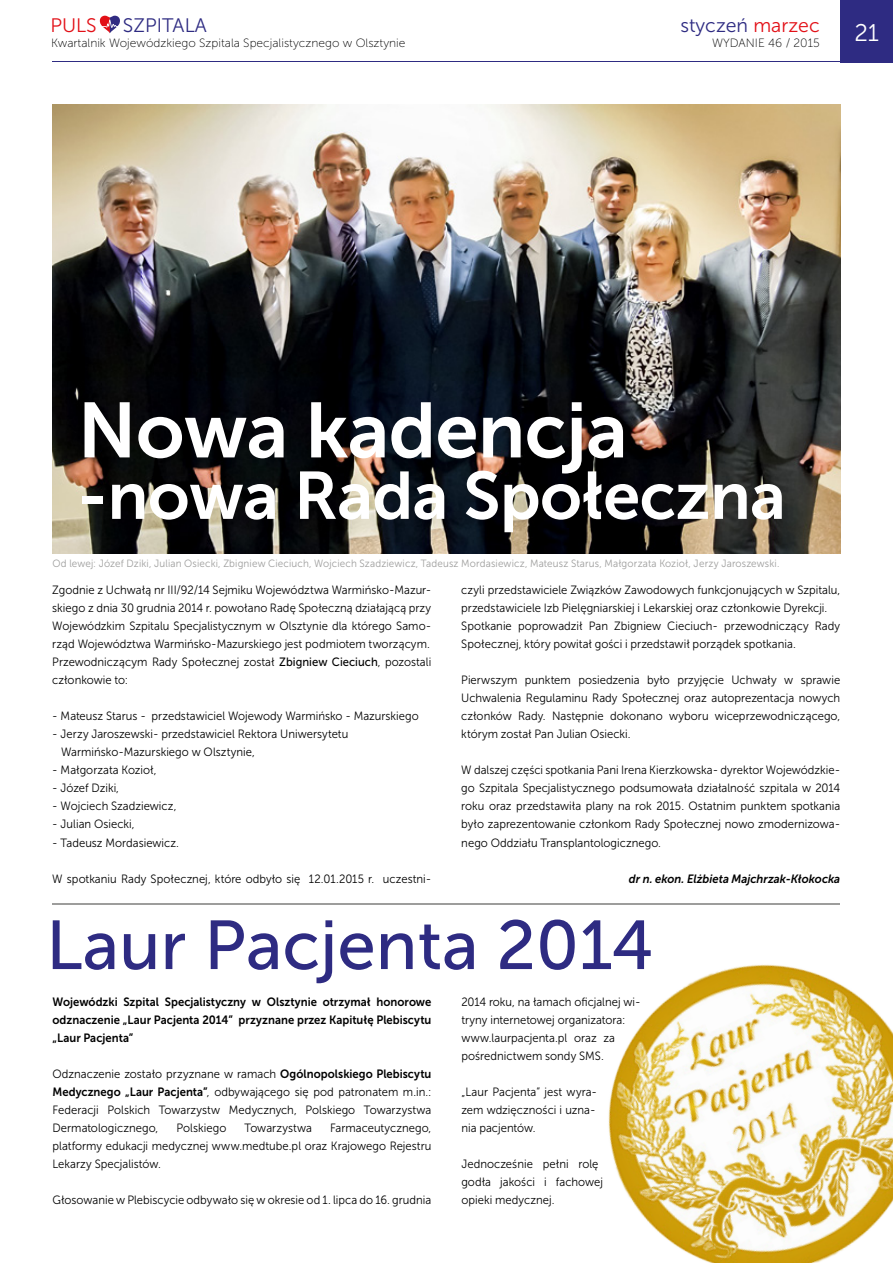
<style>
.page{position:relative;width:893px;height:1263px;background:#fff}
.page>*{position:absolute;margin:0;border:0;box-sizing:border-box;transform-origin:0 0}
.t1{font:77.7px "Museo Sans 700";letter-spacing:-.01em;color:#fff}
.t2{font:69px "Museo Sans 500";color:#2e2b82}
.t3{font:66.9px "Museo Sans 700";letter-spacing:-.01em;color:#fff}
.t4{font:24px "Museo Sans 300";color:#fff}
.t5{font:19.5px "Museo Sans 300";color:#2e2b82}
.t6{font:19.5px "Museo Sans 300";color:#e21017}
.t7{font:12px/18px "Museo Sans 300";color:#000;text-align:justify;scale:.94 1}
.t8{font:12px/18px "Museo Sans 700";color:#000;text-align:justify;scale:.94 1}
.t9{font:12px "Museo Sans 100";color:#000}
.t10{font:italic 12px "Museo Sans 700";color:#000;scale:.94 1}
.t11{font:10.5px "Museo Sans 300";letter-spacing:.015em;color:#9d9d9c;scale:.94 1}
.s1{color:#e21017}
.s2{font-family:"Museo Sans 500"}
.s3{font-family:"Museo Sans 700"}
</style>
<div class="page">
<div style="left:840px;top:0;width:53px;height:62px;background:#2e2b82"></div>
<hr style="left:52px;top:61px;width:841px;height:1px;background:#2e2b82">
<svg style="left:100px;top:16px;width:20px;height:17px"></svg>
<img style="left:53px;top:105px;width:787px;height:449px">
<hr style="left:52px;top:903px;width:788px;height:1px;background:#9d9d9c">
<img style="left:608px;top:964px;width:285px;height:299px">
<h3 class="t6" style="left:50px;top:14px;width:48px">PULS</h3>
<h3 class="t5" style="left:123px;top:14px;width:85px">SZPITALA</h3>
<p class="t9" style="left:51px;top:36px;width:356px">Kwartalnik Wojewódzkiego Szpitala Specjalistycznego w Olsztynie</p>
<h3 class="t5" style="left:680px;top:14px;width:141px">styczeń <span class="s1">marzec</span></h3>
<p class="t9" style="left:712px;top:36px;width:109px">WYDANIE 46 / 2015</p>
<h3 class="t4" style="left:854px;top:19px;width:26px">21</h3>
<h1 class="t1" style="left:78px;top:387px;width:552px">Nowa kadencja</h1>
<h3 class="t3" style="left:78px;top:458px;width:710px">-nowa Rada Społeczna</h3>
<p class="t11" style="left:53px;top:558px;width:775px">Od lewej: Józef Dziki, Julian Osiecki, Zbigniew Cieciuch, Wojciech Szadziewicz, Tadeusz Mordasiewicz, Mateusz Starus, Małgorzata Kozioł, Jerzy Jaroszewski.</p>
<p class="t7" style="left:52px;top:581px;width:405px">Zgodnie z Uchwałą nr III/92/14 Sejmiku Województwa Warmińsko-Mazur&shy;skiego z dnia 30 grudnia 2014 r. powołano Radę Społeczną działającą przy Wojewódzkim Szpitalu Specjalistycznym w Olsztynie dla którego Samo&shy;rząd Województwa Warmińsko-Mazurskiego jest podmiotem tworzącym.<br>Przewodniczącym Rady Społecznej został <span class="s2">Zbigniew Cieciuch</span>, pozostali członkowie to:</p>
<p class="t7" style="left:52px;top:707px;width:391px">- Mateusz Starus - przedstawiciel Wojewody Warmińsko - Mazurskiego</p>
<p class="t7" style="left:61px;top:725px;width:307px;text-indent:-9px">- Jerzy Jaroszewski- przedstawiciel Rektora Uniwersytetu<br>Warmińsko-Mazurskiego w Olsztynie,</p>
<p class="t7" style="left:52px;top:761px;width:113px">- Małgorzata Kozioł,</p>
<p class="t7" style="left:52px;top:779px;width:73px">- Józef Dziki,</p>
<p class="t7" style="left:52px;top:797px;width:134px">- Wojciech Szadziewicz,</p>
<p class="t7" style="left:52px;top:815px;width:89px">- Julian Osiecki,</p>
<p class="t7" style="left:52px;top:833px;width:136px">- Tadeusz Mordasiewicz.</p>
<p class="t7" style="left:52px;top:869px;width:405px">W spotkaniu Rady Społecznej, które odbyło się 12.01.2015 r. uczestni-</p>
<p class="t7" style="left:461px;top:581px;width:405px;text-align:left">czyli przedstawiciele Związków Zawodowych funkcjonujących w Szpitalu, przedstawiciele Izb Pielęgniarskiej i Lekarskiej oraz członkowie Dyrekcji.<br>Spotkanie poprowadził Pan Zbigniew Cieciuch- przewodniczący Rady Społecznej, który powitał gości i przedstawił porządek spotkania.</p>
<p class="t7" style="left:461px;top:671px;width:405px">Pierwszym punktem posiedzenia było przyjęcie Uchwały w sprawie Uchwalenia Regulaminu Rady Społecznej oraz autoprezentacja nowych członków Rady. Następnie dokonano wyboru wiceprzewodniczącego, którym został Pan Julian Osiecki.</p>
<p class="t7" style="left:461px;top:761px;width:405px">W dalszej części spotkania Pani Irena Kierzkowska- dyrektor Wojewódzkie&shy;go Szpitala Specjalistycznego podsumowała działalność szpitala w 2014 roku oraz przedstawiła plany na rok 2015. Ostatnim punktem spotkania było zaprezentowanie członkom Rady Społecznej nowo zmodernizowa&shy;nego Oddziału Transplantologicznego.</p>
<p class="t10" style="left:629px;top:872px;width:226px">dr n. ekon. Elżbieta Majchrzak-Kłokocka</p>
<h2 class="t2" style="left:46px;top:907px;width:609px">Laur Pacjenta 2014</h2>
<p class="t8" style="left:53px;top:993px;width:405px">Wojewódzki Szpital Specjalistyczny w Olsztynie otrzymał honorowe odznaczenie „Laur Pacjenta 2014” przyznane przez Kapitułę Plebiscytu „Laur Pacjenta”</p>
<p class="t7" style="left:53px;top:1065px;width:405px">Odznaczenie zostało przyznane w ramach <span class="s3">Ogólnopolskiego Plebiscytu Medycznego „Laur Pacjenta”</span>, odbywającego się pod patronatem m.in.:<br>Federacji Polskich Towarzystw Medycznych, Polskiego Towarzystwa Dermatologicznego,</p>
<p class="t7" style="left:53px;top:1119px;width:405px;text-indent:278px">Farmaceutycznego, platformy edukacji medycznej www.medtube.pl oraz Krajowego Rejestru Lekarzy Specjalistów.</p>
<p class="t7" style="left:53px;top:1191px;width:404px">Głosowanie w Plebiscycie odbywało się w okresie od 1. lipca do 16. grudnia</p>
<p class="t7" style="left:176px;top:1119px;width:55px">Polskiego</p>
<p class="t7" style="left:245px;top:1119px;width:73px">Towarzystwa</p>
<p class="t7" style="left:461px;top:993px;width:192px;text-align:left">2014 roku, na łamach oficjalnej wi&shy;tryny internetowej organizatora: www.laurpacjenta.pl oraz za pośrednictwem sondy SMS.</p>
<p class="t7" style="left:461px;top:1083px;width:146px;text-align:left">„Laur Pacjenta” jest wyra&shy;zem wdzięczności i uzna&shy;nia pacjentów.</p>
<p class="t7" style="left:461px;top:1155px;width:152px;text-align:left">Jednocześnie pełni rolę godła jakości i fachowej opieki medycznej.</p>
</div>
